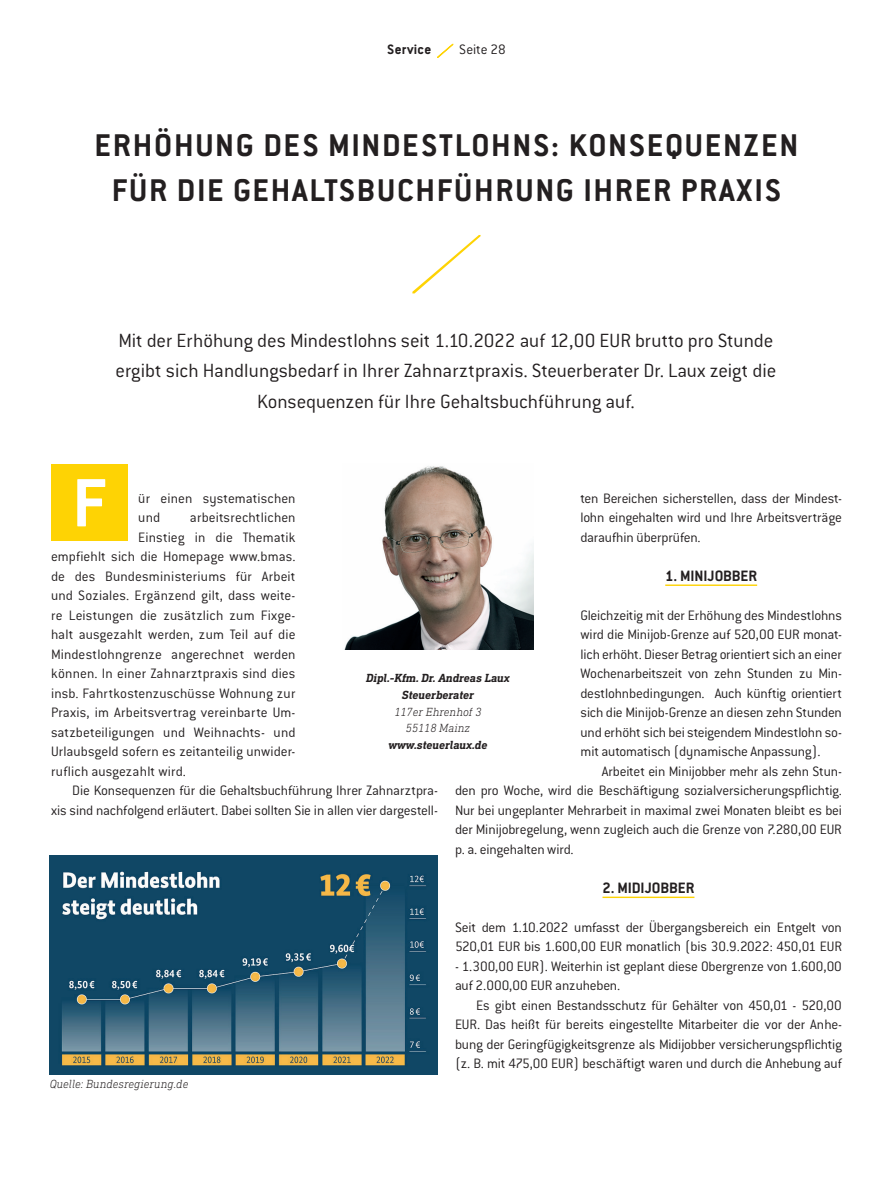
<style>
.page{position:relative;width:893px;height:1191px;background:#fff}
.page>*{position:absolute;margin:0;border:0;box-sizing:border-box;transform-origin:0 0}
.t1{font:700 75px "Conduit ITC Std";color:#fff}
.t2{font:700 34.5px/45px "Conduit ITC Std";letter-spacing:.05em;color:#231f20;text-align:center}
.t3{font:300 21px/30.8px "Conduit ITC Std";letter-spacing:-.005em;color:#231f20;text-align:center}
.t4{font:700 16.5px "Conduit ITC Std";letter-spacing:-.01em;color:#231f20}
.t5{font:300 15px/19.5px "Conduit ITC Std";color:#231f20;text-align:justify}
.t6{font:300 15px "Conduit ITC Std";letter-spacing:.02em;color:#231f20}
.t7{font:700 15px "Conduit ITC Std";letter-spacing:.02em;color:#231f20}
.t8{font:italic 700 12px/16.8px "DIN Next Slab Pro";color:#231f20;text-align:center}
.t9{font:italic 300 12px/16.8px "DIN Next Slab Pro";color:#231f20;text-align:center}
</style>
<div class="page">
<hr style="left:665px;top:584px;width:92px;height:2px;background:#fed304">
<hr style="left:602px;top:896px;width:92px;height:2px;background:#fed304">
<div style="left:51px;top:464px;width:77px;height:77px;background:#fed304"></div>
<svg style="left:412px;top:235px;width:69px;height:58px"></svg>
<img style="left:344px;top:466px;width:190px;height:183px">
<img style="left:50px;top:855px;width:388px;height:219px">
<svg style="left:437px;top:44px;width:16px;height:14px"></svg>
<p class="t7" style="left:387px;top:40px;width:46px">Service</p>
<p class="t5" style="left:459px;top:39px;width:48px">Seite 28</p>
<h2 class="t2" style="left:95px;top:121px;width:705px">ERHÖHUNG DES MINDESTLOHNS: KONSEQUENZEN<br>FÜR DIE GEHALTSBUCHFÜHRUNG IHRER PRAXIS</h2>
<h3 class="t3" style="left:116px;top:324px;width:662px">Mit der Erhöhung des Mindestlohns seit 1.10.2022 auf 12,00 EUR brutto pro Stunde ergibt sich Handlungsbedarf in Ihrer Zahnarztpraxis. Steuerberater Dr. Laux zeigt die<br>Konsequenzen für Ihre Gehaltsbuchführung auf.</h3>
<h1 class="t1" style="left:72px;top:457px;width:36px">F</h1>
<p class="t5" style="left:138px;top:488px;width:159px">ür einen systematischen und</p>
<p class="t5" style="left:580px;top:488px;width:263px">ten Bereichen sicherstellen, dass der Mindest&shy;lohn eingehalten wird und Ihre Arbeitsverträge daraufhin überprüfen.</p>
<p class="t4" style="left:665px;top:565px;width:93px">1. MINIJOBBER</p>
<p class="t5" style="left:580px;top:605px;width:263px">Gleichzeitig mit der Erhöhung des Mindestlohns wird die Minijob-Grenze auf 520,00 EUR monat&shy;lich erhöht. Dieser Betrag orientiert sich an einer Wochenarbeitszeit von zehn Stunden zu Min&shy;destlohnbedingungen. Auch künftig orientiert sich die Minijob-Grenze an diesen zehn Stunden und erhöht sich bei steigendem Mindestlohn so&shy;mit automatisch (dynamische Anpassung).</p>
<p class="t5" style="left:455px;top:761px;width:388px;text-indent:147px">Arbeitet ein Minijobber mehr als zehn Stun&shy;den pro Woche, wird die Beschäftigung sozialversicherungspflichtig.<br>Nur bei ungeplanter Mehrarbeit in maximal zwei Monaten bleibt es bei der Minijobregelung, wenn zugleich auch die Grenze von 7.280,00 EUR p. a. eingehalten wird.</p>
<p class="t4" style="left:602px;top:877px;width:93px">2. MIDIJOBBER</p>
<p class="t5" style="left:455px;top:917px;width:388px">Seit dem 1.10.2022 umfasst der Übergangsbereich ein Entgelt von<br>520,01 EUR bis 1.600,00 EUR monatlich (bis 30.9.2022: 450,01 EUR</p>
<p class="t5" style="left:455px;top:956px;width:388px">- 1.300,00 EUR). Weiterhin ist geplant diese Obergrenze von 1.600,00 auf 2.000,00 EUR anzuheben.</p>
<p class="t5" style="left:455px;top:995px;width:388px;text-indent:21px">Es gibt einen Bestandsschutz für Gehälter von 450,01 - 520,00<br>EUR. Das heißt für bereits eingestellte Mitarbeiter die vor der Anhe&shy;bung der Geringfügigkeitsgrenze als Midijobber versicherungspflichtig (z. B. mit 475,00 EUR) beschäftigt waren und durch die Anhebung auf</p>
<p class="t5" style="left:190px;top:507px;width:107px">arbeitsrechtlichen</p>
<p class="t5" style="left:138px;top:527px;width:159px">Einstieg in die Thematik</p>
<p class="t5" style="left:51px;top:546px;width:246px">empfiehlt sich die Homepage www.bmas.</p>
<p class="t5" style="left:51px;top:566px;width:246px">de des Bundesministeriums für Arbeit</p>
<p class="t5" style="left:51px;top:585px;width:246px">und Soziales. Ergänzend gilt, dass weite-</p>
<p class="t5" style="left:51px;top:605px;width:246px">re Leistungen die zusätzlich zum Fixge-</p>
<p class="t5" style="left:51px;top:624px;width:246px">halt ausgezahlt werden, zum Teil auf die</p>
<p class="t5" style="left:51px;top:644px;width:246px">Mindestlohngrenze angerechnet werden</p>
<p class="t6" style="left:51px;top:664px;width:246px">können. In einer Zahnarztpraxis sind dies</p>
<p class="t5" style="left:51px;top:683px;width:246px">insb. Fahrtkostenzuschüsse Wohnung zur</p>
<p class="t5" style="left:51px;top:702px;width:246px">Praxis, im Arbeitsvertrag vereinbarte Um-</p>
<p class="t5" style="left:51px;top:722px;width:246px">satzbeteiligungen und Weihnachts- und</p>
<p class="t5" style="left:51px;top:741px;width:246px">Urlaubsgeld sofern es zeitanteilig unwider-</p>
<p class="t5" style="left:51px;top:761px;width:137px">ruflich ausgezahlt wird.</p>
<p class="t5" style="left:72px;top:780px;width:367px">Die Konsequenzen für die Gehaltsbuchführung Ihrer Zahnarztpra-</p>
<p class="t5" style="left:51px;top:800px;width:388px">xis sind nachfolgend erläutert. Dabei sollten Sie in allen vier dargestell-</p>
<p class="t8" style="left:366px;top:669px;width:145px">Dipl.-Kfm. Dr. Andreas Laux<br>Steuerberater</p>
<p class="t9" style="left:394px;top:703px;width:89px">117er Ehrenhof 3<br>55118 Mainz</p>
<p class="t8" style="left:388px;top:736px;width:101px">www.steuerlaux.de</p>
<p class="t9" style="left:50px;top:1075px;width:140px">Quelle: Bundesregierung.de</p>
</div>
